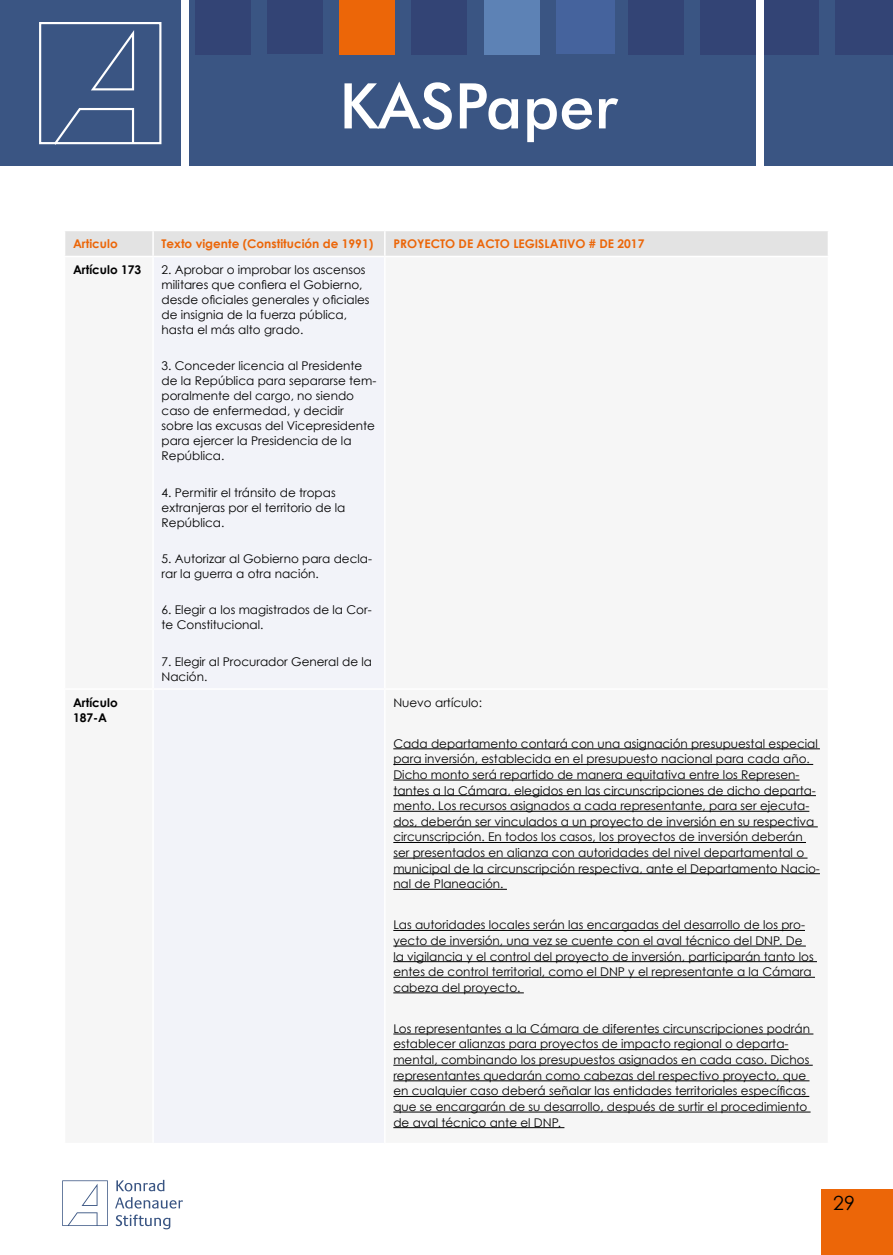
<style>
.page{position:relative;width:893px;height:1255px;background:#fff}
.page>*{position:absolute;margin:0;border:0;box-sizing:border-box;transform-origin:0 0}
.t1{font:500 63px "Futura BT";color:#fff}
.t2{font:19.5px "Century Gothic";color:#000}
.t3{font:12px/15.6px "Century Gothic";color:#000}
.t4{font:700 12px "Century Gothic";color:#ec6608}
.t5{font:700 12px/15px "Century Gothic";color:#000}
</style>
<div class="page">
<div style="left:0;top:0;width:893px;height:165px;background:#3a5583"></div>
<div style="left:181px;top:0;width:7px;height:166px;background:#fff"></div>
<div style="left:195px;top:0;width:55px;height:54px;background:#334475"></div>
<div style="left:484px;top:0;width:55px;height:55px;background:#5d82b5"></div>
<div style="left:267px;top:0;width:56px;height:54px;background:#334475"></div>
<div style="left:339px;top:0;width:56px;height:55px;background:#ec6608"></div>
<div style="left:628px;top:0;width:56px;height:54px;background:#334475"></div>
<div style="left:412px;top:0;width:55px;height:55px;background:#334475"></div>
<div style="left:701px;top:0;width:55px;height:54px;background:#334475"></div>
<div style="left:763px;top:0;width:56px;height:54px;background:#334475"></div>
<div style="left:836px;top:0;width:57px;height:54px;background:#334475"></div>
<div style="left:556px;top:0;width:58px;height:53px;background:#45639d"></div>
<div style="left:39px;top:22px;width:122px;height:122px;border:2px solid #fff"></div>
<svg style="left:91px;top:30px;width:44px;height:61px"></svg>
<svg style="left:52px;top:108px;width:83px;height:37px"></svg>
<div style="left:756px;top:0;width:7px;height:166px;background:#fff"></div>
<div style="left:821px;top:1188px;width:72px;height:66px;background:#ec6608"></div>
<svg style="left:62px;top:1180px;width:46px;height:45px"></svg>
<svg style="left:115px;top:1179px;width:68px;height:29px"></svg>
<svg style="left:116px;top:1214px;width:54px;height:15px"></svg>
<div style="left:154px;top:258px;width:230px;height:884px;background:#f2f3f9"></div>
<div style="left:393px;top:749px;width:427px;height:380px;background:#f6f6f6"></div>
<div style="left:65px;top:231px;width:763px;height:25px;background:#e3e3e3"></div>
<hr style="left:153px;top:688px;width:232px;height:1px;background:#fff">
<hr style="left:393px;top:748px;width:427px;height:1px;background:#000">
<hr style="left:393px;top:764px;width:420px;height:1px;background:#000">
<hr style="left:393px;top:779px;width:407px;height:1px;background:#000">
<hr style="left:393px;top:795px;width:423px;height:1px;background:#000">
<hr style="left:393px;top:810px;width:416px;height:1px;background:#000">
<hr style="left:393px;top:826px;width:425px;height:1px;background:#000">
<hr style="left:393px;top:842px;width:413px;height:1px;background:#000">
<hr style="left:393px;top:857px;width:414px;height:1px;background:#000">
<hr style="left:393px;top:873px;width:427px;height:1px;background:#000">
<hr style="left:393px;top:888px;width:114px;height:1px;background:#000">
<hr style="left:393px;top:930px;width:412px;height:1px;background:#000">
<hr style="left:393px;top:945px;width:413px;height:1px;background:#000">
<hr style="left:393px;top:961px;width:424px;height:1px;background:#000">
<hr style="left:393px;top:976px;width:422px;height:1px;background:#000">
<hr style="left:393px;top:992px;width:131px;height:1px;background:#000">
<hr style="left:393px;top:1033px;width:420px;height:1px;background:#000">
<hr style="left:393px;top:1049px;width:395px;height:1px;background:#000">
<hr style="left:393px;top:1064px;width:420px;height:1px;background:#000">
<hr style="left:393px;top:1080px;width:416px;height:1px;background:#000">
<hr style="left:393px;top:1096px;width:416px;height:1px;background:#000">
<hr style="left:393px;top:1111px;width:418px;height:1px;background:#000">
<hr style="left:393px;top:1127px;width:171px;height:1px;background:#000">
<h1 class="t1" style="left:339px;top:68px;width:280px">KASPaper</h1>
<p class="t4" style="left:73px;top:236px;width:46px">Articulo</p>
<p class="t4" style="left:162px;top:236px;width:213px">Texto vigente (Constitución de 1991)</p>
<p class="t4" style="left:393px;top:236px;width:253px">PROYECTO DE ACTO LEGISLATIVO # DE 2017</p>
<p class="t5" style="left:73px;top:262px;width:70px">Artículo 173</p>
<p class="t3" style="left:162px;top:262px;width:209px;line-height:15px">2. Aprobar o improbar los ascensos militares que confiera el Gobierno, desde oficiales generales y oficiales de insignia de la fuerza pública, hasta el más alto grado.</p>
<p class="t3" style="left:162px;top:358px;width:216px;line-height:15px">3. Conceder licencia al Presidente de la República para separarse tem&shy;poralmente del cargo, no siendo caso de enfermedad, y decidir sobre las excusas del Vicepresidente para ejercer la Presidencia de la<br>República.</p>
<p class="t3" style="left:162px;top:484px;width:185px;line-height:15px">4. Permitir el tránsito de tropas extranjeras por el territorio de la<br>República.</p>
<p class="t3" style="left:162px;top:551px;width:212px;line-height:15px">5. Autorizar al Gobierno para decla&shy;rar la guerra a otra nación.</p>
<p class="t3" style="left:162px;top:602px;width:212px;line-height:15px">6. Elegir a los magistrados de la Cor&shy;te Constitucional.</p>
<p class="t3" style="left:162px;top:653px;width:212px;line-height:15px">7. Elegir al Procurador General de la<br>Nación.</p>
<p class="t5" style="left:73px;top:694px;width:46px">Artículo<br>187-A</p>
<p class="t3" style="left:393px;top:694px;width:90px">Nuevo artículo:</p>
<p class="t3" style="left:393px;top:735px;width:428px">Cada departamento contará con una asignación presupuestal especial para inversión, establecida en el presupuesto nacional para cada año.<br>Dicho monto será repartido de manera equitativa entre los Represen&shy;tantes a la Cámara, elegidos en las circunscripciones de dicho departa&shy;mento. Los recursos asignados a cada representante, para ser ejecuta&shy;dos, deberán ser vinculados a un proyecto de inversión en su respectiva circunscripción. En todos los casos, los proyectos de inversión deberán ser presentados en alianza con autoridades del nivel departamental o municipal de la circunscripción respectiva, ante el Departamento Nacio&shy;nal de Planeación.</p>
<p class="t3" style="left:393px;top:916px;width:422px">Las autoridades locales serán las encargadas del desarrollo de los pro&shy;yecto de inversión, una vez se cuente con el aval técnico del DNP. De la vigilancia y el control del proyecto de inversión, participarán tanto los entes de control territorial, como el DNP y el representante a la Cámara cabeza del proyecto.</p>
<p class="t3" style="left:393px;top:1020px;width:418px">Los representantes a la Cámara de diferentes circunscripciones podrán establecer alianzas para proyectos de impacto regional o departa&shy;mental, combinando los presupuestos asignados en cada caso. Dichos representantes quedarán como cabezas del respectivo proyecto, que en cualquier caso deberá señalar las entidades territoriales específicas que se encargarán de su desarrollo, después de surtir el procedimiento de aval técnico ante el DNP.</p>
<h2 class="t2" style="left:833px;top:1191px;width:23px">29</h2>
</div>
